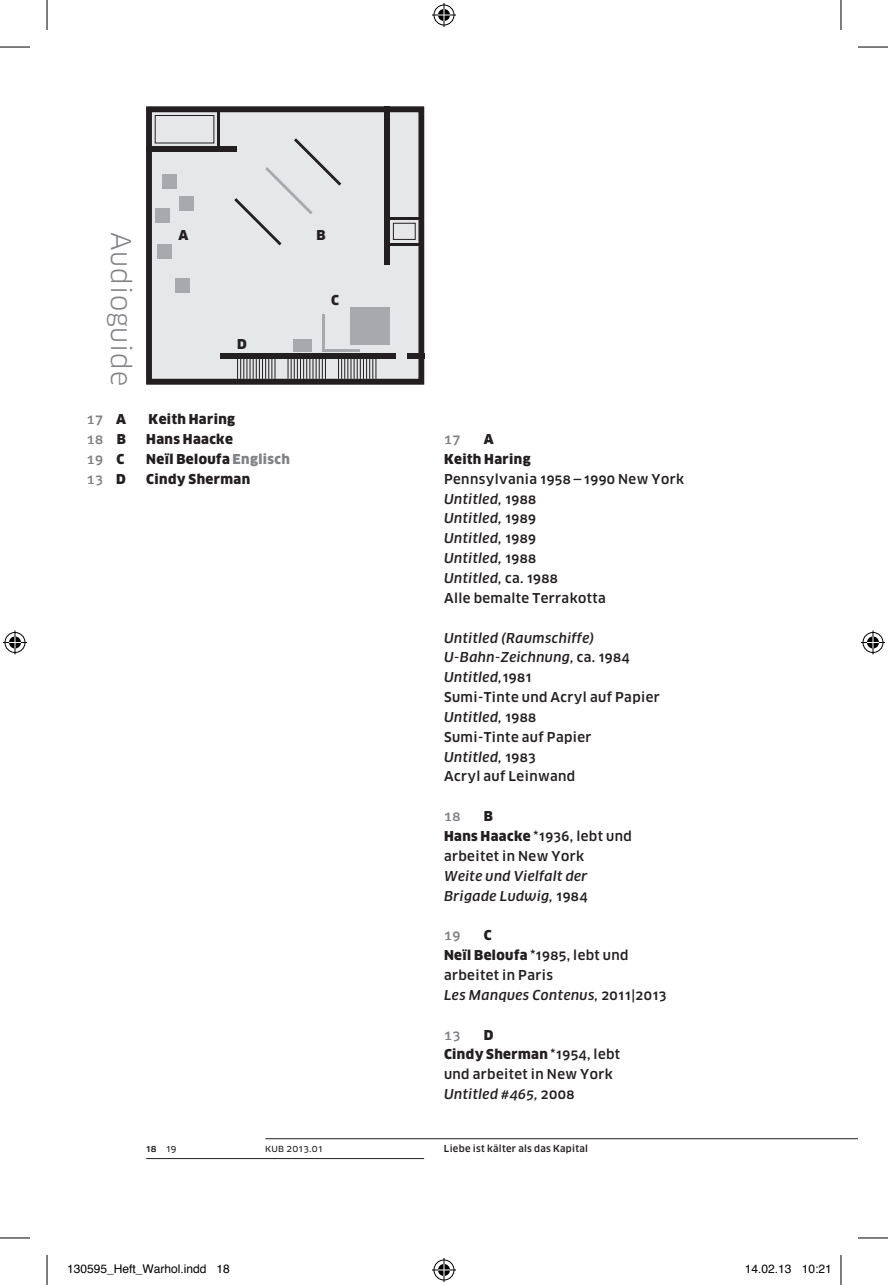
<style>
.page{position:relative;width:888px;height:1285px;background:#fff}
.page>*{position:absolute;margin:0;border:0;box-sizing:border-box;transform-origin:0 0}
.t1{font:26.6px "Clan Pro";letter-spacing:.03em;color:#808285}
.t2{font:500 13.4px/19.8px "Clan Pro";letter-spacing:.03em;color:#231f20}
.t3{font:900 13.4px/19.8px "Clan Pro";letter-spacing:.03em;color:#231f20;text-align:center}
.t4{font:italic 500 13.4px/19.8px "Clan Pro";letter-spacing:.03em;color:#231f20}
.t5{font:500 13.4px "Clan Pro";color:#808285}
.t6{font:12px "Helvetica";color:#000}
.t7{font:500 9.6px "Clan Pro";letter-spacing:.03em;color:#231f20}
.t8{font:9.6px "Clan Pro News";letter-spacing:.03em;color:#231f20}
.s1{font-weight:900;color:#231f20}
.s2{color:#808285}
.s3{font-style:italic}
.s4{font-weight:900}
.s5{font-style:normal}
.s6{font-family:"Clan Pro News";font-weight:400}
</style>
<div class="page">
<svg style="left:841px;top:1138px;width:17px;height:1px"></svg>
<hr style="left:265px;top:1138px;width:576px;height:1px;background:#231f20">
<hr style="left:146px;top:1158px;width:278px;height:1px;background:#231f20">
<div style="left:149px;top:109px;width:272px;height:272px;background:#e6e7e9"></div>
<div style="left:146px;top:107px;width:278px;height:277px;border:6px solid #231f20"></div>
<div style="left:220px;top:353px;width:176px;height:6px;background:#231f20"></div>
<div style="left:407px;top:353px;width:17px;height:6px;background:#231f20"></div>
<div style="left:384px;top:107px;width:6px;height:158px;background:#231f20"></div>
<hr style="left:387px;top:217px;width:34px;height:3px;background:#231f20">
<hr style="left:387px;top:243px;width:34px;height:2px;background:#231f20">
<div style="left:146px;top:146px;width:91px;height:6px;background:#231f20"></div>
<hr style="left:217px;top:109px;width:3px;height:40px;background:#231f20">
<svg style="left:234px;top:138px;width:107px;height:107px"></svg>
<hr style="left:322px;top:314px;width:3px;height:38px;background:#a8a9ad">
<hr style="left:322px;top:349px;width:38px;height:3px;background:#a8a9ad">
<svg style="left:338px;top:359px;width:38px;height:20px"></svg>
<svg style="left:288px;top:359px;width:38px;height:20px"></svg>
<svg style="left:237px;top:359px;width:38px;height:20px"></svg>
<div style="left:155px;top:115px;width:59px;height:28px;border:1px solid #231f20"></div>
<div style="left:393px;top:223px;width:23px;height:17px;border:1px solid #231f20"></div>
<div style="left:162px;top:175px;width:14px;height:14px;background:#a8a9ad"></div>
<div style="left:179px;top:196px;width:14px;height:14px;background:#a8a9ad"></div>
<div style="left:156px;top:208px;width:14px;height:14px;background:#a8a9ad"></div>
<div style="left:158px;top:244px;width:14px;height:14px;background:#a8a9ad"></div>
<div style="left:175px;top:278px;width:14px;height:14px;background:#a8a9ad"></div>
<div style="left:350px;top:307px;width:39px;height:38px;background:#a8a9ad"></div>
<div style="left:293px;top:339px;width:18px;height:13px;background:#a8a9ad"></div>
<hr style="left:0;top:47px;width:30px;height:1px;background:#000">
<hr style="left:858px;top:47px;width:30px;height:1px;background:#000">
<hr style="left:0;top:1237px;width:30px;height:1px;background:#000">
<hr style="left:858px;top:1237px;width:30px;height:1px;background:#000">
<hr style="left:47px;top:0;width:1px;height:30px;background:#000">
<hr style="left:47px;top:1255px;width:1px;height:30px;background:#000">
<hr style="left:840px;top:0;width:1px;height:30px;background:#000">
<hr style="left:840px;top:1255px;width:1px;height:30px;background:#000">
<svg style="left:432px;top:3px;width:24px;height:24px"></svg>
<svg style="left:432px;top:1258px;width:24px;height:24px"></svg>
<svg style="left:3px;top:630px;width:24px;height:24px"></svg>
<svg style="left:861px;top:630px;width:24px;height:24px"></svg>
<h1 class="t1" style="left:137px;top:232px;width:155px;rotate:90deg">Audioguide</h1>
<p class="t3" style="left:179px;top:225px;width:11px">A</p>
<p class="t3" style="left:316px;top:225px;width:11px">B</p>
<p class="t3" style="left:237px;top:334px;width:11px">D</p>
<p class="t3" style="left:331px;top:290px;width:9px">C</p>
<p class="t5" style="left:87px;top:411px;width:41px">17 <span class="s1">A</span></p>
<p class="t3" style="left:149px;top:409px;width:88px">Keith Haring</p>
<p class="t5" style="left:87px;top:431px;width:41px">18 <span class="s1">B</span></p>
<p class="t3" style="left:146px;top:429px;width:88px">Hans Haacke</p>
<p class="t5" style="left:87px;top:451px;width:39px">19 <span class="s1">C</span></p>
<p class="t3" style="left:146px;top:449px;width:145px">Neïl Beloufa <span class="s2">Englisch</span></p>
<p class="t5" style="left:87px;top:471px;width:41px">13 <span class="s1">D</span></p>
<p class="t3" style="left:146px;top:469px;width:105px">Cindy Sherman</p>
<p class="t3" style="left:444px;top:429px;width:88px">A<br>Keith Haring</p>
<p class="t2" style="left:444px;top:469px;width:242px">Pennsylvania 1958 — 1990 New York<br><span class="s3">Untitled,</span> 1988<br><span class="s3">Untitled,</span> 1989<br><span class="s3">Untitled,</span> 1989<br><span class="s3">Untitled,</span> 1988<br><span class="s3">Untitled,</span> ca. 1988<br>Alle bemalte Terrakotta</p>
<p class="t2" style="left:444px;top:628px;width:217px"><span class="s3">Untitled (Raumschiffe)<br>U-Bahn-Zeichnung,</span> ca. 1984<br><span class="s3">Untitled,</span>1981<br>Sumi-Tinte und Acryl auf Papier<br><span class="s3">Untitled,</span> 1988<br>Sumi-Tinte auf Papier<br><span class="s3">Untitled,</span> 1983<br>Acryl auf Leinwand</p>
<p class="t5" style="left:444px;top:808px;width:18px">18</p>
<p class="t5" style="left:444px;top:431px;width:18px">17</p>
<p class="t2" style="left:444px;top:806px;width:189px;text-indent:40px"><span class="s4">B<br>Hans Haacke</span> *1936, lebt und arbeitet in New York</p>
<p class="t4" style="left:444px;top:866px;width:145px">Weite und Vielfalt der<br>Brigade Ludwig, <span class="s5">1984</span></p>
<p class="t5" style="left:444px;top:927px;width:18px">19</p>
<p class="t2" style="left:444px;top:925px;width:224px;text-indent:40px"><span class="s4">C<br>Neïl Beloufa</span> *1985, lebt und arbeitet in Paris<br><span class="s3">Les Manques Contenus,</span> 2011|2013</p>
<p class="t5" style="left:444px;top:1026px;width:18px">13</p>
<p class="t2" style="left:444px;top:1024px;width:178px;text-indent:40px"><span class="s4">D<br>Cindy Sherman</span> *1954, lebt und arbeitet in New York<br><span class="s3">Untitled #465,</span> 2008</p>
<p class="t7" style="left:146px;top:1142px;width:32px">18 <span class="s6">19</span></p>
<p class="t8" style="left:265px;top:1142px;width:59px">kub 2013.01</p>
<p class="t7" style="left:444px;top:1142px;width:146px">Liebe ist kälter als das Kapital</p>
<p class="t6" style="left:67px;top:1259px;width:164px">130595_Heft_Warhol.indd 18</p>
<p class="t6" style="left:745px;top:1259px;width:88px">14.02.13 10:21</p>
</div>
